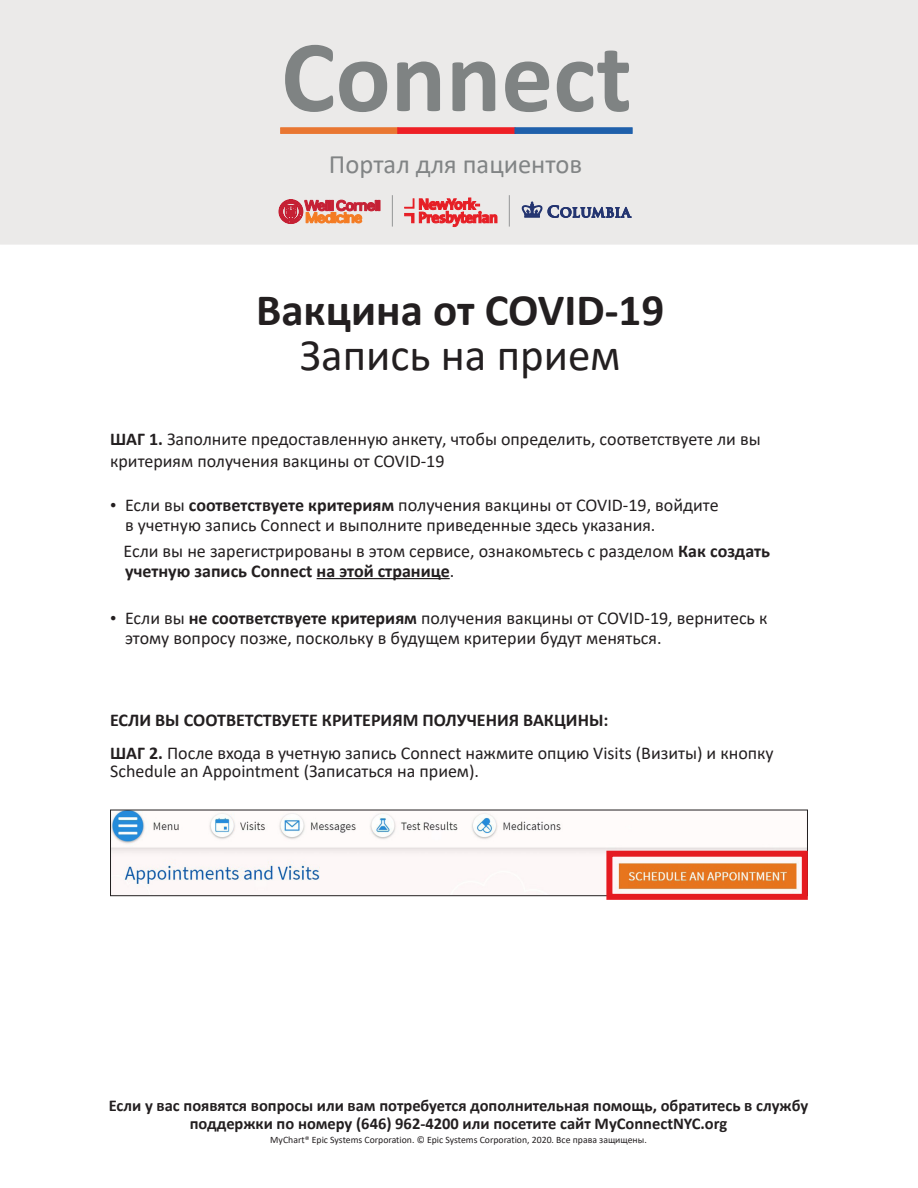
<style>
.page{position:relative;width:918px;height:1188px;background:#fff}
.page>*{position:absolute;margin:0;border:0;box-sizing:border-box;transform-origin:0 0}
.t1{font:700 102.9px "Calibri";color:#7f8383}
.Paragraph_Style2{font:700 45px "Calibri";color:#231f20}
.Paragraph_Style2-2{font:45px "Calibri";color:#231f20}
.t2{font:26.55px "Calibri";color:#818485}
.Paragraph_Style1{font:18px/19.2px "Calibri";color:#231f20}
.Paragraph_Style4{font:18px/19.2px "Calibri";color:#231f20}
.Paragraph_Style1-2{font:700 18px "Calibri";color:#231f20}
.t3{font:700 16.5px/18px "Calibri";color:#231f20;text-align:center}
.t4{font:9.75px "Calibri";color:#231f20}
.s1{font-weight:700}
.s2{font-family:"Times New Roman"}
.s3{font-size:18.3px}
</style>
<div class="page">
<div style="left:0;top:0;width:918px;height:244px;background:#ebeae9"></div>
<div style="left:281px;top:128px;width:117px;height:5px;background:#e97732"></div>
<div style="left:398px;top:128px;width:117px;height:5px;background:#ee2026"></div>
<div style="left:515px;top:128px;width:117px;height:5px;background:#1f60ab"></div>
<svg style="left:405px;top:198px;width:92px;height:29px"></svg>
<hr style="left:392px;top:195px;width:1px;height:32px;background:#949697">
<hr style="left:509px;top:195px;width:1px;height:32px;background:#949697">
<svg style="left:522px;top:201px;width:110px;height:17px"></svg>
<svg style="left:279px;top:200px;width:101px;height:24px"></svg>
<hr style="left:317px;top:578px;width:133px;height:1px;background:#231f20">
<img style="left:112px;top:812px;width:694px;height:81px">
<div style="left:110px;top:810px;width:698px;height:86px;border:1px solid #231f20"></div>
<div style="left:606px;top:851px;width:202px;height:49px;border:6px solid #e51b21"></div>
<h1 class="t1" style="left:281px;top:4px;width:352px">Connect</h1>
<h3 class="t2" style="left:329px;top:145px;width:255px">Портал для пациентов</h3>
<p class="Paragraph_Style2" style="left:256px;top:278px;width:410px">Вакцина от COVID-19</p>
<p class="Paragraph_Style2-2" style="left:300px;top:324px;width:322px">Запись на прием</p>
<p class="Paragraph_Style1" style="left:110px;top:428px;width:652px;line-height:21.3px"><span class="s1">ШАГ 1.</span> Заполните предоставленную анкету, чтобы определить, соответствуете ли вы критериям получения вакцины от COVID-19</p>
<p class="Paragraph_Style1" style="left:125px;top:495px;width:595px;text-indent:-15px"><span class="s2">•</span> Если вы <span class="s1">соответствуете критериям</span> <span class="s3">получения</span> вакцины от COVID-19, войдите в учетную запись Connect и выполните приведенные здесь указания.</p>
<p class="Paragraph_Style4" style="left:124px;top:541px;width:648px">Если вы не зарегистрированы в этом сервисе, ознакомьтесь с разделом <span class="s1">Как создать учетную запись Connect на этой странице</span>.</p>
<p class="Paragraph_Style1" style="left:125px;top:608px;width:644px;text-indent:-15px"><span class="s2">•</span> Если вы <span class="s1">не соответствуете критериям</span> получения вакцины от COVID-19, вернитесь к этому вопросу позже, поскольку в будущем критерии будут меняться.</p>
<p class="Paragraph_Style1-2" style="left:110px;top:707px;width:500px">ЕСЛИ ВЫ СООТВЕТСТВУЕТЕ КРИТЕРИЯМ ПОЛУЧЕНИЯ ВАКЦИНЫ:</p>
<p class="Paragraph_Style1" style="left:110px;top:744px;width:665px;line-height:18px"><span class="s1">ШАГ 2.</span> После входа в учетную запись Connect нажмите опцию Visits (Визиты) и кнопку<br>Schedule an Appointment (Записаться на прием).</p>
<p class="t3" style="left:109px;top:1096px;width:701px">Если у вас появятся вопросы или вам потребуется дополнительная помощь, обратитесь в службу поддержки по номеру (646) 962-4200 или посетите сайт MyConnectNYC.org</p>
<p class="t4" style="left:270px;top:1133px;width:378px">MyChart® Epic Systems Corporation. © Epic Systems Corporation, 2020. Все права защищены.</p>
</div>
